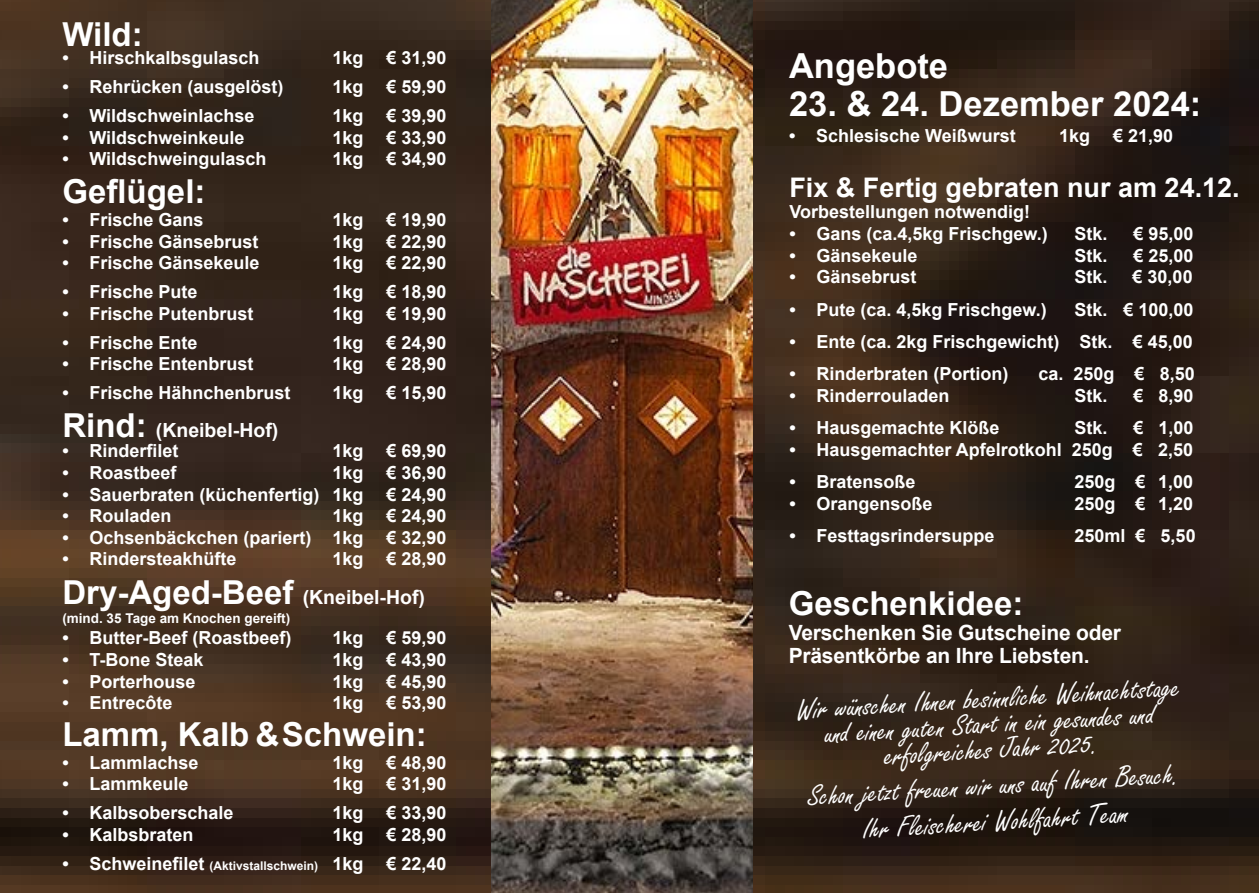
<style>
.page{position:relative;width:1259px;height:893px;background:#fff}
.page>*{position:absolute;margin:0;border:0;box-sizing:border-box;transform-origin:0 0}
.t1{font:700 34.5px "Arial";color:#fff}
.t2{font:700 33px "Arial";color:#fff}
.t3{font:31.5px/25.7px "Freestyle Script";color:#fff;text-align:center}
.t4{font:700 27px "Arial";color:#fff}
.t5{font:700 21px/22.5px "Arial";letter-spacing:-.01em;color:#fff}
.t6{font:700 19.5px "Arial";color:#fff}
.t7{font:700 18px "Arial";color:#fff}
.t8{font:700 13.5px "Arial";color:#fff}
.t9{font:700 12px "Arial";color:#fff}
.s1{font-size:33px}
.s2{font-size:19.5px}
.s3{font-size:18px}
</style>
<div class="page">
<img style="left:0;top:0;width:1259px;height:893px">
<img style="left:491px;top:0;width:262px;height:893px">
<h2 class="t2" style="left:62px;top:11px;width:82px">Wild:</h2>
<p class="t7" style="left:62px;top:45px;width:199px">• Hirschkalbsgulasch</p>
<p class="t7" style="left:332px;top:45px;width:33px">1kg</p>
<p class="t7" style="left:386px;top:45px;width:62px">€ 31,90</p>
<p class="t7" style="left:62px;top:74px;width:223px">• Rehrücken (ausgelöst)</p>
<p class="t7" style="left:332px;top:74px;width:33px">1kg</p>
<p class="t7" style="left:386px;top:74px;width:62px">€ 59,90</p>
<p class="t7" style="left:62px;top:103px;width:193px">• Wildschweinlachse</p>
<p class="t7" style="left:332px;top:103px;width:33px">1kg</p>
<p class="t7" style="left:386px;top:103px;width:62px">€ 39,90</p>
<p class="t7" style="left:62px;top:125px;width:183px">• Wildschweinkeule</p>
<p class="t7" style="left:332px;top:125px;width:33px">1kg</p>
<p class="t7" style="left:386px;top:125px;width:62px">€ 33,90</p>
<p class="t7" style="left:62px;top:146px;width:205px">• Wildschweingulasch</p>
<p class="t7" style="left:332px;top:146px;width:33px">1kg</p>
<p class="t7" style="left:386px;top:146px;width:62px">€ 34,90</p>
<h2 class="t2" style="left:62px;top:168px;width:145px">Geflügel:</h2>
<p class="t7" style="left:62px;top:207px;width:143px">• Frische Gans</p>
<p class="t7" style="left:332px;top:207px;width:33px">1kg</p>
<p class="t7" style="left:386px;top:207px;width:62px">€ 19,90</p>
<p class="t7" style="left:62px;top:229px;width:198px">• Frische Gänsebrust</p>
<p class="t7" style="left:332px;top:229px;width:33px">1kg</p>
<p class="t7" style="left:386px;top:229px;width:62px">€ 22,90</p>
<p class="t7" style="left:62px;top:250px;width:199px">• Frische Gänsekeule</p>
<p class="t7" style="left:332px;top:250px;width:33px">1kg</p>
<p class="t7" style="left:386px;top:250px;width:62px">€ 22,90</p>
<p class="t7" style="left:62px;top:279px;width:137px">• Frische Pute</p>
<p class="t7" style="left:332px;top:279px;width:33px">1kg</p>
<p class="t7" style="left:386px;top:279px;width:62px">€ 18,90</p>
<p class="t7" style="left:62px;top:301px;width:193px">• Frische Putenbrust</p>
<p class="t7" style="left:332px;top:301px;width:33px">1kg</p>
<p class="t7" style="left:386px;top:301px;width:62px">€ 19,90</p>
<p class="t7" style="left:62px;top:329px;width:137px">• Frische Ente</p>
<p class="t7" style="left:332px;top:329px;width:33px">1kg</p>
<p class="t7" style="left:386px;top:329px;width:62px">€ 24,90</p>
<p class="t7" style="left:62px;top:351px;width:193px">• Frische Entenbrust</p>
<p class="t7" style="left:332px;top:351px;width:33px">1kg</p>
<p class="t7" style="left:386px;top:351px;width:62px">€ 28,90</p>
<p class="t7" style="left:62px;top:380px;width:230px">• Frische Hähnchenbrust</p>
<p class="t7" style="left:332px;top:380px;width:33px">1kg</p>
<p class="t7" style="left:386px;top:380px;width:62px">€ 15,90</p>
<p class="t6" style="left:62px;top:416px;width:217px"><span class="s1">Rind:</span> (Kneibel-Hof)</p>
<p class="t7" style="left:62px;top:438px;width:118px">• Rinderfilet</p>
<p class="t7" style="left:332px;top:438px;width:33px">1kg</p>
<p class="t7" style="left:386px;top:438px;width:62px">€ 69,90</p>
<p class="t7" style="left:62px;top:460px;width:116px">• Roastbeef</p>
<p class="t7" style="left:332px;top:460px;width:33px">1kg</p>
<p class="t7" style="left:386px;top:460px;width:62px">€ 36,90</p>
<p class="t7" style="left:62px;top:481px;width:303px">• Sauerbraten (küchenfertig) 1kg</p>
<p class="t7" style="left:386px;top:481px;width:62px">€ 24,90</p>
<p class="t7" style="left:62px;top:503px;width:111px">• Rouladen</p>
<p class="t7" style="left:332px;top:503px;width:33px">1kg</p>
<p class="t7" style="left:386px;top:503px;width:62px">€ 24,90</p>
<p class="t7" style="left:62px;top:525px;width:303px">• Ochsenbäckchen (pariert) 1kg</p>
<p class="t7" style="left:386px;top:525px;width:62px">€ 32,90</p>
<p class="t7" style="left:62px;top:546px;width:176px">• Rindersteakhüfte</p>
<p class="t7" style="left:332px;top:546px;width:33px">1kg</p>
<p class="t7" style="left:386px;top:546px;width:62px">€ 28,90</p>
<h2 class="t2" style="left:62px;top:569px;width:364px">Dry-Aged-Beef <span class="s2">(Kneibel-Hof)</span></h2>
<p class="t8" style="left:62px;top:609px;width:229px">(mind. 35 Tage am Knochen gereift)</p>
<p class="t7" style="left:62px;top:625px;width:230px">• Butter-Beef (Roastbeef)</p>
<p class="t7" style="left:332px;top:625px;width:33px">1kg</p>
<p class="t7" style="left:386px;top:625px;width:62px">€ 59,90</p>
<p class="t7" style="left:62px;top:647px;width:143px">• T-Bone Steak</p>
<p class="t7" style="left:332px;top:647px;width:33px">1kg</p>
<p class="t7" style="left:386px;top:647px;width:62px">€ 43,90</p>
<p class="t7" style="left:62px;top:668px;width:135px">• Porterhouse</p>
<p class="t7" style="left:332px;top:668px;width:33px">1kg</p>
<p class="t7" style="left:386px;top:668px;width:62px">€ 45,90</p>
<p class="t7" style="left:62px;top:690px;width:112px">• Entrecôte</p>
<p class="t7" style="left:332px;top:690px;width:33px">1kg</p>
<p class="t7" style="left:386px;top:690px;width:62px">€ 53,90</p>
<h2 class="t2" style="left:62px;top:711px;width:366px">Lamm, Kalb &amp; Schwein:</h2>
<p class="t7" style="left:62px;top:750px;width:138px">• Lammlachse</p>
<p class="t7" style="left:332px;top:750px;width:33px">1kg</p>
<p class="t7" style="left:386px;top:750px;width:62px">€ 48,90</p>
<p class="t7" style="left:62px;top:771px;width:128px">• Lammkeule</p>
<p class="t7" style="left:332px;top:771px;width:33px">1kg</p>
<p class="t7" style="left:386px;top:771px;width:62px">€ 31,90</p>
<p class="t7" style="left:62px;top:800px;width:173px">• Kalbsoberschale</p>
<p class="t7" style="left:332px;top:800px;width:33px">1kg</p>
<p class="t7" style="left:386px;top:800px;width:62px">€ 33,90</p>
<p class="t7" style="left:62px;top:822px;width:133px">• Kalbsbraten</p>
<p class="t7" style="left:332px;top:822px;width:33px">1kg</p>
<p class="t7" style="left:386px;top:822px;width:62px">€ 28,90</p>
<p class="t9" style="left:62px;top:857px;width:303px"><span class="s3">• Schweinefilet</span> (Aktivstallschwein) <span class="s3">1kg</span></p>
<p class="t7" style="left:386px;top:851px;width:62px">€ 22,40</p>
<h1 class="t1" style="left:789px;top:42px;width:161px">Angebote</h1>
<h1 class="t1" style="left:789px;top:79px;width:414px">23. &amp; 24. Dezember 2024:</h1>
<p class="t7" style="left:789px;top:123px;width:228px">• Schlesische Weißwurst</p>
<p class="t7" style="left:1059px;top:123px;width:33px">1kg</p>
<p class="t7" style="left:1113px;top:123px;width:62px">€ 21,90</p>
<h3 class="t4" style="left:789px;top:168px;width:452px">Fix &amp; Fertig gebraten nur am 24.12.</h3>
<p class="t7" style="left:789px;top:199px;width:242px">Vorbestellungen notwendig!</p>
<p class="t7" style="left:789px;top:221px;width:260px">• Gans (ca.4,5kg Frischgew.)</p>
<p class="t7" style="left:1074px;top:221px;width:35px">Stk.</p>
<p class="t7" style="left:1133px;top:221px;width:62px">€ 95,00</p>
<p class="t7" style="left:789px;top:243px;width:130px">• Gänsekeule</p>
<p class="t7" style="left:1074px;top:243px;width:35px">Stk.</p>
<p class="t7" style="left:1133px;top:243px;width:62px">€ 25,00</p>
<p class="t7" style="left:789px;top:264px;width:129px">• Gänsebrust</p>
<p class="t7" style="left:1074px;top:264px;width:35px">Stk.</p>
<p class="t7" style="left:1132px;top:264px;width:62px">€ 30,00</p>
<p class="t7" style="left:789px;top:297px;width:259px">• Pute (ca. 4,5kg Frischgew.)</p>
<p class="t7" style="left:1074px;top:297px;width:121px">Stk. € 100,00</p>
<p class="t7" style="left:789px;top:329px;width:405px">• Ente (ca. 2kg Frischgewicht) Stk. € 45,00</p>
<p class="t7" style="left:789px;top:361px;width:221px">• Rinderbraten (Portion)</p>
<p class="t7" style="left:1038px;top:361px;width:158px">ca. 250g € 8,50</p>
<p class="t7" style="left:789px;top:383px;width:162px">• Rinderrouladen</p>
<p class="t7" style="left:1074px;top:383px;width:35px">Stk.</p>
<p class="t7" style="left:1133px;top:383px;width:62px">€ 8,90</p>
<p class="t7" style="left:789px;top:415px;width:212px">• Hausgemachte Klöße</p>
<p class="t7" style="left:1074px;top:415px;width:35px">Stk.</p>
<p class="t7" style="left:1133px;top:415px;width:62px">€ 1,00</p>
<p class="t7" style="left:789px;top:437px;width:405px">• Hausgemachter Apfelrotkohl 250g € 2,50</p>
<p class="t7" style="left:789px;top:469px;width:128px">• Bratensoße</p>
<p class="t7" style="left:1074px;top:469px;width:120px">250g € 1,00</p>
<p class="t7" style="left:789px;top:491px;width:145px">• Orangensoße</p>
<p class="t7" style="left:1074px;top:491px;width:120px">250g € 1,20</p>
<p class="t7" style="left:789px;top:523px;width:207px">• Festtagsrindersuppe</p>
<p class="t7" style="left:1074px;top:523px;width:123px">250ml € 5,50</p>
<h2 class="t2" style="left:788px;top:580px;width:236px">Geschenkidee:</h2>
<p class="t5" style="left:788px;top:622px;width:334px">Verschenken Sie Gutscheine oder<br>Präsentkörbe an Ihre Liebsten.</p>
<h3 class="t3" style="left:796px;top:697px;width:386px;rotate:-3deg">Wir wünschen Ihnen besinnliche Weihnachtstage und einen guten Start in ein gesundes und erfolgreiches Jahr 2025.</h3>
<h3 class="t3" style="left:807px;top:778px;width:374px;line-height:36px;rotate:-3deg">Schon jetzt freuen wir uns auf Ihren Besuch.<br>Ihr Fleischerei Wohlfahrt Team</h3>
</div>
